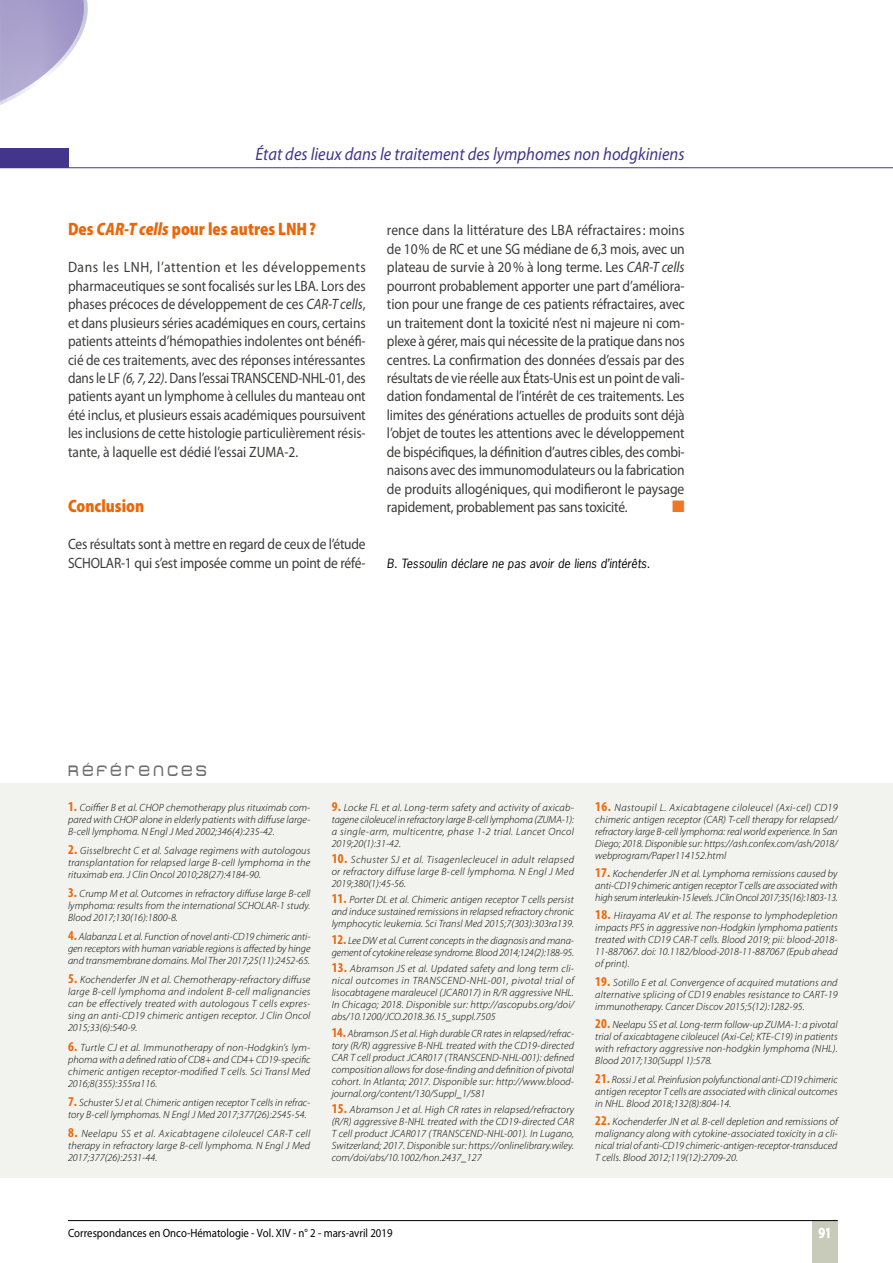
<style>
.page{position:relative;width:893px;height:1263px;background:#fff}
.page>*{position:absolute;margin:0;border:0;box-sizing:border-box;transform-origin:0 0}
.t1{font:italic 18px "Myriad Pro";color:#43358b;scale:.92 1}
.t2{font:900 semi-condensed 18px "Myriad Pro";color:#ec6608;scale:.9 1}
.t3{font:16.5px "Zapf Dingbats Std";color:#ee7726}
.t4{font:15px/18.5px "Myriad Pro";letter-spacing:-.015em;color:#3c3c3b;text-align:justify;scale:.91 1}
.t5{font:15px/18.5px "Myriad Pro";letter-spacing:-.015em;color:#3c3c3b;scale:.9 1}
.t6{font:15px "Metro DF";letter-spacing:.31em;color:#706f6f;scale:.8 1}
.t7{font:12px "Myriad Pro";color:#000;scale:.9 1}
.t8{font:italic 12px "News Gothic Std";color:#000}
.t9{font:italic 300 10.5px/12px "Myriad Pro";letter-spacing:.01em;color:#000;text-align:justify}
.s1{font-style:italic}
.s2{font-weight:700;font-style:normal;font-stretch:condensed;font-size:13.5px;color:#ec6608}
</style>
<div class="page">
<div style="left:812px;top:1220px;width:26px;height:43px;background:#c8caba"></div>
<svg style="left:818px;top:1227px;width:11px;height:11px"></svg>
<hr style="left:68px;top:1220px;width:770px;height:1px;background:#000">
<svg style="left:0;top:0;width:88px;height:105px"></svg>
<div style="left:0;top:149px;width:68px;height:19px;background:#43358b"></div>
<hr style="left:0;top:167px;width:893px;height:1px;background:#43358b">
<div style="left:0;top:783px;width:893px;height:395px;background:#f2f3ee"></div>
<h1 class="t1" style="left:256px;top:145px;width:468px">État des lieux dans le traitement des lymphomes non hodgkiniens</h1>
<h1 class="t2" style="left:68px;top:219px;width:277px">Des <span class="s1">CAR-T cells</span> pour les autres LNH?</h1>
<p class="t4" style="left:68px;top:258px;width:329px">Dans les LNH, l’attention et les développements pharmaceutiques se sont focalisés sur les LBA. Lors des phases précoces de développement de ces <span class="s1">CAR-T cells</span>, et dans plusieurs séries académiques en cours, certains patients atteints d’hémopathies indolentes ont bénéfi&shy;cié de ces traitements, avec des réponses intéressantes dans le LF <span class="s1">(6, 7, 22)</span>. Dans l’essai TRANSCEND-NHL-01, des patients ayant un lymphome à cellules du manteau ont été inclus, et plusieurs essais académiques poursuivent les inclusions de cette histologie particulièrement résis&shy;tante, à laquelle est dédié l’essai ZUMA-2.</p>
<h1 class="t2" style="left:68px;top:496px;width:86px">Conclusion</h1>
<h3 class="t5" style="left:68px;top:535px;width:332px">Ces résultats sont à mettre en regard de ceux de l’étude<br>SCHOLAR-1 qui s’est imposée comme un point de réfé-</h3>
<p class="t4" style="left:387px;top:221px;width:329px">rence dans la littérature des LBA réfractaires: moins de 10% de RC et une SG médiane de 6,3 mois, avec un plateau de survie à 20% à long terme. Les <span class="s1">CAR-T cells </span>pourront probablement apporter une part d’améliora&shy;tion pour une frange de ces patients réfractaires, avec un traitement dont la toxicité n’est ni majeure ni com&shy;plexe à gérer, mais qui nécessite de la pratique dans nos centres. La confirmation des données d’essais par des résultats de vie réelle aux États-Unis est un point de vali&shy;dation fondamental de l’intérêt de ces traitements. Les limites des générations actuelles de produits sont déjà l’objet de toutes les attentions avec le développement de bispécifiques, la définition d’autres cibles, des combi&shy;naisons avec des immunomodulateurs ou la fabrication de produits allogéniques, qui modifieront le paysage rapidement, probablement pas sans toxicité.</p>
<h2 class="t3" style="left:672px;top:499px;width:14px">■</h2>
<p class="t8" style="left:387px;top:556px;width:265px">B. Tessoulin déclare ne pas avoir de liens d’intérêts.</p>
<h3 class="t6" style="left:68px;top:762px;width:175px">RÉFÉRENCES</h3>
<p class="t9" style="left:68px;top:801px;width:244px"><span class="s2">1.</span> Coiffier B et al. CHOP chemotherapy plus rituximab com&shy;pared with CHOP alone in elderly patients with diffuse large-B-cell lymphoma. N Engl J Med 2002;346(4):235-42.</p>
<p class="t9" style="left:68px;top:845px;width:244px"><span class="s2">2.</span> Gisselbrecht C et al. Salvage regimens with autologous transplantation for relapsed large B-cell lymphoma in the rituximab era. J Clin Oncol 2010;28(27):4184-90.</p>
<p class="t9" style="left:68px;top:888px;width:244px"><span class="s2">3.</span> Crump M et al. Outcomes in refractory diffuse large B-cell lymphoma: results from the international SCHOLAR-1 study.<br>Blood 2017;130(16):1800-8.</p>
<p class="t9" style="left:68px;top:931px;width:244px"><span class="s2">4.</span> Alabanza L et al. Function of novel anti-CD19 chimeric anti&shy;gen receptors with human variable regions is affected by hinge and transmembrane domains. Mol Ther 2017;25(11):2452-65.</p>
<p class="t9" style="left:68px;top:974px;width:244px"><span class="s2">5.</span> Kochenderfer JN et al. Chemotherapy-refractory diffuse large B-cell lymphoma and indolent B-cell malignancies can be effectively treated with autologous T cells expres&shy;sing an anti-CD19 chimeric antigen receptor. J Clin Oncol 2015;33(6):540-9.</p>
<p class="t9" style="left:68px;top:1041px;width:244px"><span class="s2">6.</span> Turtle CJ et al. Immunotherapy of non-Hodgkin’s lym&shy;phoma with a defined ratio of CD8+ and CD4+ CD19-specific chimeric antigen receptor-modified T cells. Sci Transl Med 2016;8(355):355ra116.</p>
<p class="t9" style="left:68px;top:1096px;width:244px"><span class="s2">7.</span> Schuster SJ et al. Chimeric antigen receptor T cells in refrac&shy;tory B-cell lymphomas. N Engl J Med 2017;377(26):2545-54.</p>
<p class="t9" style="left:68px;top:1128px;width:244px"><span class="s2">8.</span> Neelapu SS et al. Axicabtagene ciloleucel CAR-T cell therapy in refractory large B-cell lymphoma. N Engl J Med 2017;377(26):2531-44.</p>
<p class="t9" style="left:332px;top:801px;width:244px"><span class="s2">9.</span> Locke FL et al. Long-term safety and activity of axicab&shy;tagene ciloleucel in refractory large B-cell lymphoma (ZUMA‑1): a single-arm, multicentre, phase 1-2 trial. Lancet Oncol 2019;20(1):31-42.</p>
<p class="t9" style="left:332px;top:854px;width:244px"><span class="s2">10.</span> Schuster SJ et al. Tisagenlecleucel in adult relapsed or refractory diffuse large B-cell lymphoma. N Engl J Med 2019;380(1):45-56.</p>
<p class="t9" style="left:332px;top:894px;width:244px"><span class="s2">11.</span> Porter DL et al. Chimeric antigen receptor T cells persist and induce sustained remissions in relapsed refractory chronic lymphocytic leukemia. Sci Transl Med 2015;7(303):303ra139.</p>
<p class="t9" style="left:332px;top:934px;width:244px"><span class="s2">12.</span> Lee DW et al. Current concepts in the diagnosis and mana&shy;gement of cytokine release syndrome. Blood 2014;124(2):188-95.</p>
<p class="t9" style="left:332px;top:963px;width:244px"><span class="s2">13.</span> Abramson JS et al. Updated safety and long term cli&shy;nical outcomes in TRANSCEND-NHL-001, pivotal trial of lisocabtagene maraleucel (JCAR017) in R/R aggressive NHL.<br>In Chicago; 2018. Disponible sur: http://ascopubs.org/doi/ abs/10.1200/JCO.2018.36.15_suppl.7505</p>
<p class="t9" style="left:332px;top:1027px;width:244px"><span class="s2">14.</span> Abramson JS et al. High durable CR rates in relapsed/refrac&shy;tory (R/R) aggressive B-NHL treated with the CD19-directed CAR T cell product JCAR017 (TRANSCEND-NHL-001): defined composition allows for dose-finding and definition of pivotal cohort. In Atlanta; 2017. Disponible sur: http://www.blood&shy;journal.org/content/130/Suppl_1/581</p>
<p class="t9" style="left:332px;top:1104px;width:244px"><span class="s2">15.</span> Abramson J et al. High CR rates in relapsed/refractory (R/R) aggressive B-NHL treated with the CD19-directed CAR T cell product JCAR017 (TRANSCEND-NHL-001). In Lugano, Switzerland; 2017. Disponible sur: https://onlinelibrary.wiley. com/doi/abs/10.1002/hon.2437_127</p>
<p class="t9" style="left:595px;top:801px;width:244px"><span class="s2">16.</span> Nastoupil L. Axicabtagene ciloleucel (Axi-cel) CD19 chimeric antigen receptor (CAR) T-cell therapy for relapsed/ refractory large B-cell lymphoma: real world experience. In San Diego; 2018. Disponible sur: https://ash.confex.com/ash/2018/ webprogram/Paper114152.html</p>
<p class="t9" style="left:595px;top:868px;width:244px"><span class="s2">17.</span> Kochenderfer JN et al. Lymphoma remissions caused by anti-CD19 chimeric antigen receptor T cells are associated with high serum interleukin-15 levels. J Clin Oncol 2017;35(16):1803-13.</p>
<p class="t9" style="left:595px;top:910px;width:244px"><span class="s2">18.</span> Hirayama AV et al. The response to lymphodepletion impacts PFS in aggressive non-Hodgkin lymphoma patients treated with CD19 CAR-T cells. Blood 2019; pii: blood-2018- 11-887067. doi: 10.1182/blood-2018-11-887067 (Epub ahead of print).</p>
<p class="t9" style="left:595px;top:976px;width:244px"><span class="s2">19.</span> Sotillo E et al. Convergence of acquired mutations and alternative splicing of CD19 enables resistance to CART-19 immunotherapy. Cancer Discov 2015;5(12):1282-95.</p>
<p class="t9" style="left:595px;top:1019px;width:244px"><span class="s2">20.</span> Neelapu SS et al. Long-term follow-up ZUMA-1: a pivotal trial of axicabtagene ciloleucel (Axi-Cel; KTE-C19) in patients with refractory aggressive non-hodgkin lymphoma (NHL).<br>Blood 2017;130(Suppl 1):578.</p>
<p class="t9" style="left:595px;top:1073px;width:244px"><span class="s2">21.</span> Rossi J et al. Preinfusion polyfunctional anti-CD19 chimeric antigen receptor T cells are associated with clinical outcomes in NHL. Blood 2018;132(8):804-14.</p>
<p class="t9" style="left:595px;top:1116px;width:244px"><span class="s2">22.</span> Kochenderfer JN et al. B-cell depletion and remissions of malignancy along with cytokine-associated toxicity in a cli&shy;nical trial of anti-CD19 chimeric-antigen-receptor-transduced T cells. Blood 2012;119(12):2709-20.</p>
<p class="t7" style="left:68px;top:1226px;width:362px">Correspondances en Onco-Hématologie - Vol. XIV - n° 2 - mars-avril 2019</p>
</div>
